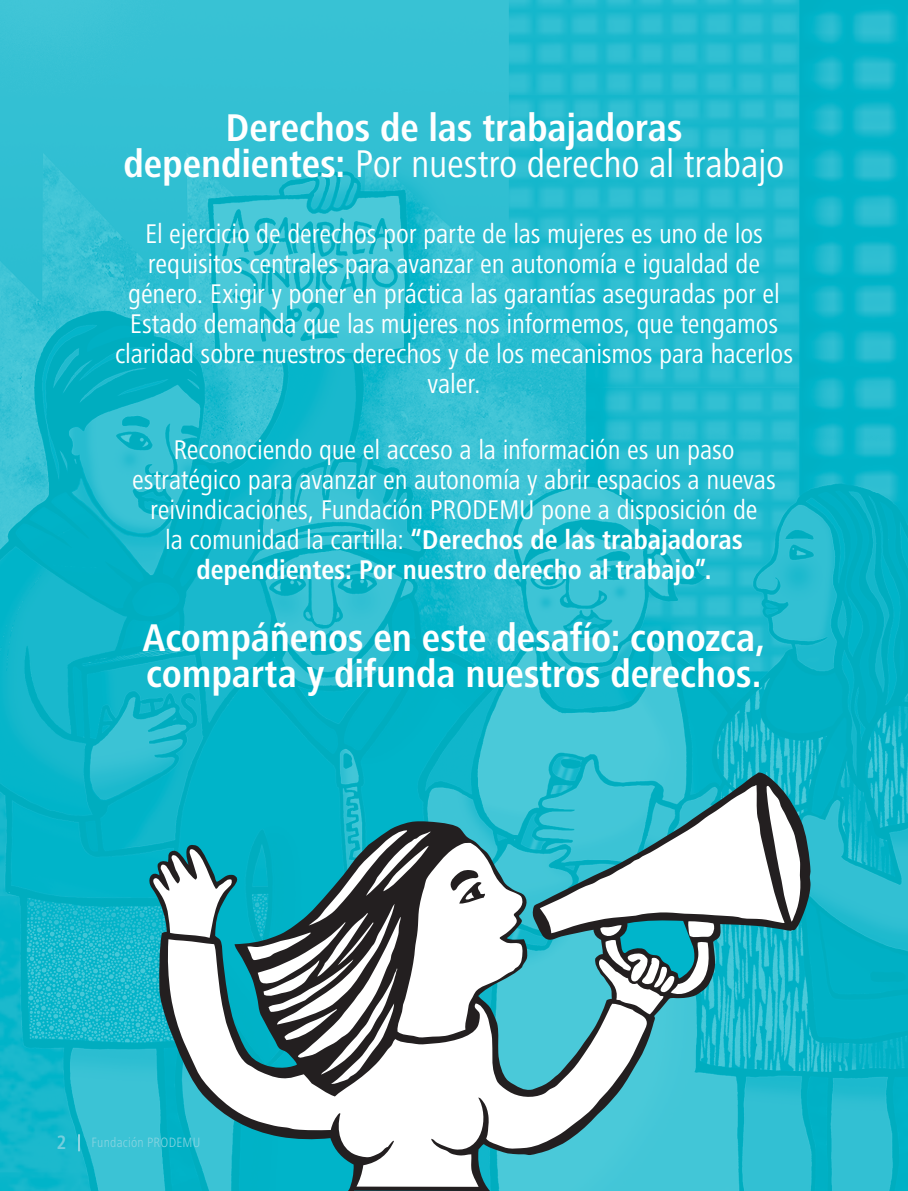
<style>
.page{position:relative;width:908px;height:1191px;background:#fff}
.page>*{position:absolute;margin:0;border:0;box-sizing:border-box;transform-origin:0 0}
.texto1-destacado_-_B{font:700 condensed 40px/36px "Frutiger Next LT";letter-spacing:-.005em;color:#fff;text-align:center}
.texto1-destacado{font:condensed 28px/30px "Frutiger Next LT";letter-spacing:-.005em;color:#fff;text-align:center}
.t1{font:700 condensed 20px "Frutiger Next LT";color:#74cedd}
.pie_de_página{font:300 condensed 14px "Frutiger Next LT";letter-spacing:.015em;color:#8dd5e2}
.s1{font-weight:400}
.s2{font-weight:700}
</style>
<div class="page">
<img style="left:0;top:0;width:907px;height:1191px">
<svg style="left:78px;top:1134px;width:2px;height:17px"></svg>
<svg style="left:147px;top:772px;width:663px;height:419px;background:#22b5c7"></svg>
<svg style="left:150px;top:847px;width:83px;height:91px"></svg>
<svg style="left:167px;top:939px;width:479px;height:247px"></svg>
<svg style="left:539px;top:785px;width:261px;height:229px"></svg>
<svg style="left:247px;top:830px;width:279px;height:254px"></svg>
<p class="texto1-destacado_-_B" style="left:123px;top:110px;width:662px">Derechos de las trabajadoras dependientes: <span class="s1">Por nuestro derecho al trabajo</span></p>
<p class="texto1-destacado" style="left:115px;top:219px;width:679px">El ejercicio de derechos por parte de las mujeres es uno de los requisitos centrales para avanzar en autonomía e igualdad de género. Exigir y poner en práctica las garantías aseguradas por el Estado demanda que las mujeres nos informemos, que tengamos claridad sobre nuestros derechos y de los mecanismos para hacerlos valer.</p>
<p class="texto1-destacado" style="left:132px;top:435px;width:644px">Reconociendo que el acceso a la información es un paso estratégico para avanzar en autonomía y abrir espacios a nuevas reivindicaciones, Fundación PRODEMU pone a disposición de<br>la comunidad la cartilla: <span class="s2">“Derechos de las trabajadoras dependientes: Por nuestro derecho al trabajo”.</span></p>
<p class="texto1-destacado_-_B" style="left:142px;top:620px;width:624px;text-align:left">Acompáñenos en este desafío: conozca, comparta y difunda nuestros derechos.</p>
<p class="t1" style="left:57px;top:1130px;width:11px">2</p>
<p class="pie_de_página" style="left:92px;top:1134px;width:110px">Fundación PRODEMU</p>
</div>
